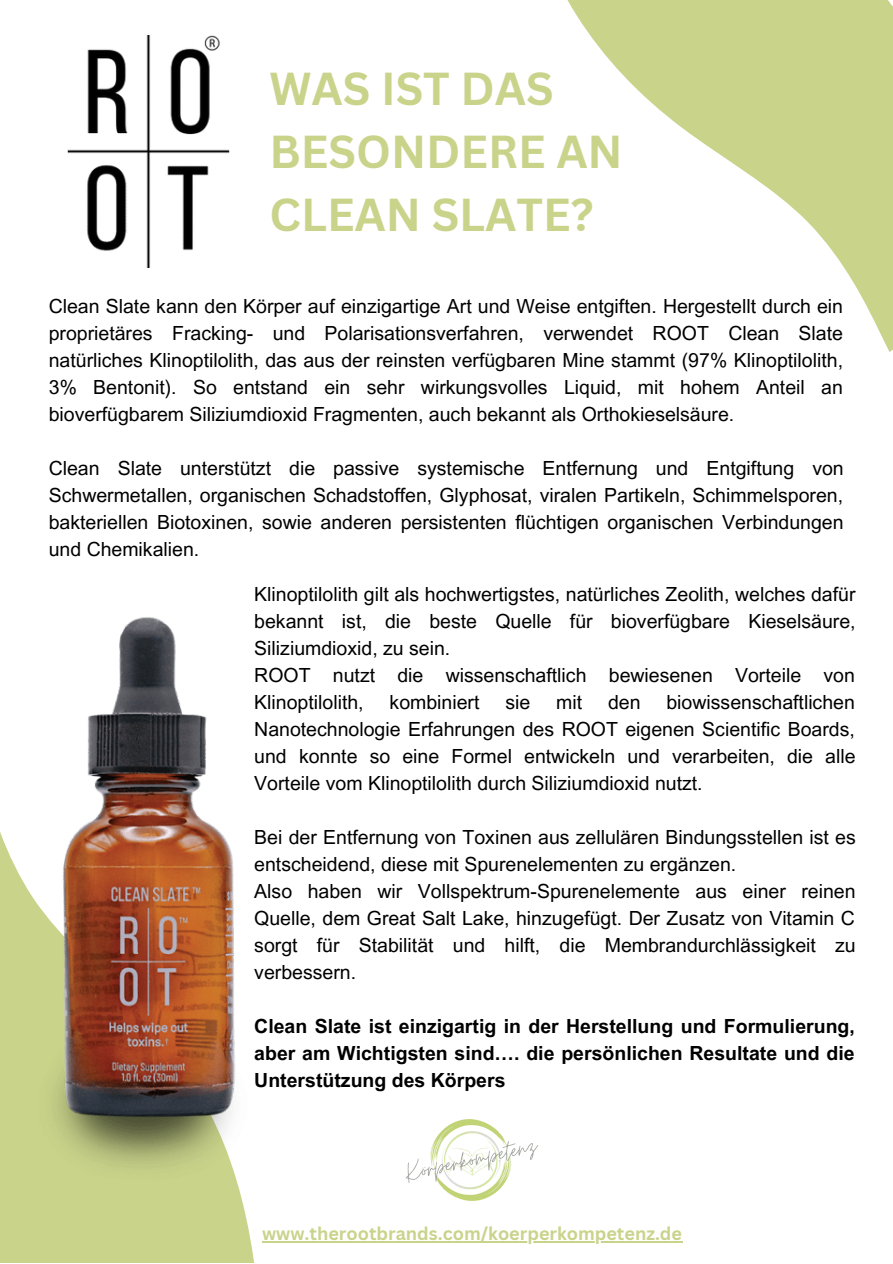
<style>
.page{position:relative;width:893px;height:1264px;background:#fff}
.page>*{position:absolute;margin:0;border:0;box-sizing:border-box;transform-origin:0 0}
.t1{font:700 45px/63px "Canva Sans";color:#c9d38a}
.t2{font:19.5px/27px "Arial MT Pro";color:#000;text-align:justify}
.t3{font:700 19.5px/27px "Arial MT Pro";color:#000;text-align:justify}
.t4{font:700 18px "Canva Sans";color:#c9d38a}
</style>
<div class="page">
<img style="left:67px;top:36px;width:163px;height:231px">
<img style="left:406px;top:1119px;width:132px;height:82px">
<svg style="left:0;top:1223px;width:364px;height:39px;fill:#c9d38a"></svg>
<svg style="left:567px;top:0;width:325px;height:352px"></svg>
<img style="left:0;top:617px;width:248px;height:606px">
<hr style="left:262px;top:1241px;width:420px;height:1px;background:#c9d38a">
<h1 class="t1" style="left:269px;top:56px;width:354px">WAS IST DAS<br>BESONDERE AN<br>CLEAN SLATE?</h1>
<p class="t2" style="left:49px;top:295px;width:795px">Clean Slate kann den Körper auf einzigartige Art und Weise entgiften. Hergestellt durch ein proprietäres Fracking- und Polarisationsverfahren, verwendet ROOT Clean Slate natürliches Klinoptilolith, das aus der reinsten verfügbaren Mine stammt (97% Klinoptilolith, 3% Bentonit). So entstand ein sehr wirkungsvolles Liquid, mit hohem Anteil an bioverfügbarem Siliziumdioxid Fragmenten, auch bekannt als Orthokieselsäure.</p>
<p class="t2" style="left:49px;top:457px;width:796px">Clean Slate unterstützt die passive systemische Entfernung und Entgiftung von Schwermetallen, organischen Schadstoffen, Glyphosat, viralen Partikeln, Schimmelsporen, bakteriellen Biotoxinen, sowie anderen persistenten flüchtigen organischen Verbindungen und Chemikalien.</p>
<p class="t2" style="left:254px;top:582px;width:602px;text-align:left">Klinoptilolith gilt als hochwertigstes, natürliches Zeolith, welches dafür bekannt ist, die beste Quelle für bioverfügbare Kieselsäure, Siliziumdioxid, zu sein.<br>ROOT nutzt die wissenschaftlich bewiesenen Vorteile von Klinoptilolith,</p>
<p class="t2" style="left:254px;top:690px;width:602px;text-indent:412px">biowissenschaftlichen Nanotechnologie Erfahrungen des ROOT eigenen Scientific Boards, und konnte so eine Formel entwickeln und verarbeiten, die alle Vorteile vom Klinoptilolith durch Siliziumdioxid nutzt.</p>
<p class="t2" style="left:254px;top:825px;width:603px;text-align:left">Bei der Entfernung von Toxinen aus zellulären Bindungsstellen ist es entscheidend, diese mit Spurenelementen zu ergänzen.<br>Also haben wir Vollspektrum-Spurenelemente aus einer reinen Quelle, dem Great Salt Lake, hinzugefügt. Der Zusatz von Vitamin C sorgt für Stabilität und hilft, die Membrandurchlässigkeit zu verbessern.</p>
<p class="t3" style="left:254px;top:1014px;width:602px">Clean Slate ist einzigartig in der Herstellung und Formulierung, aber am Wichtigsten sind…. die persönlichen Resultate und die Unterstützung des Körpers</p>
<p class="t2" style="left:389px;top:690px;width:91px">kombiniert</p>
<p class="t2" style="left:505px;top:690px;width:26px">sie</p>
<p class="t2" style="left:556px;top:690px;width:27px">mit</p>
<p class="t2" style="left:608px;top:690px;width:34px">den</p>
<p class="t4" style="left:262px;top:1220px;width:421px">www.therootbrands.com/koerperkompetenz.de</p>
</div>
